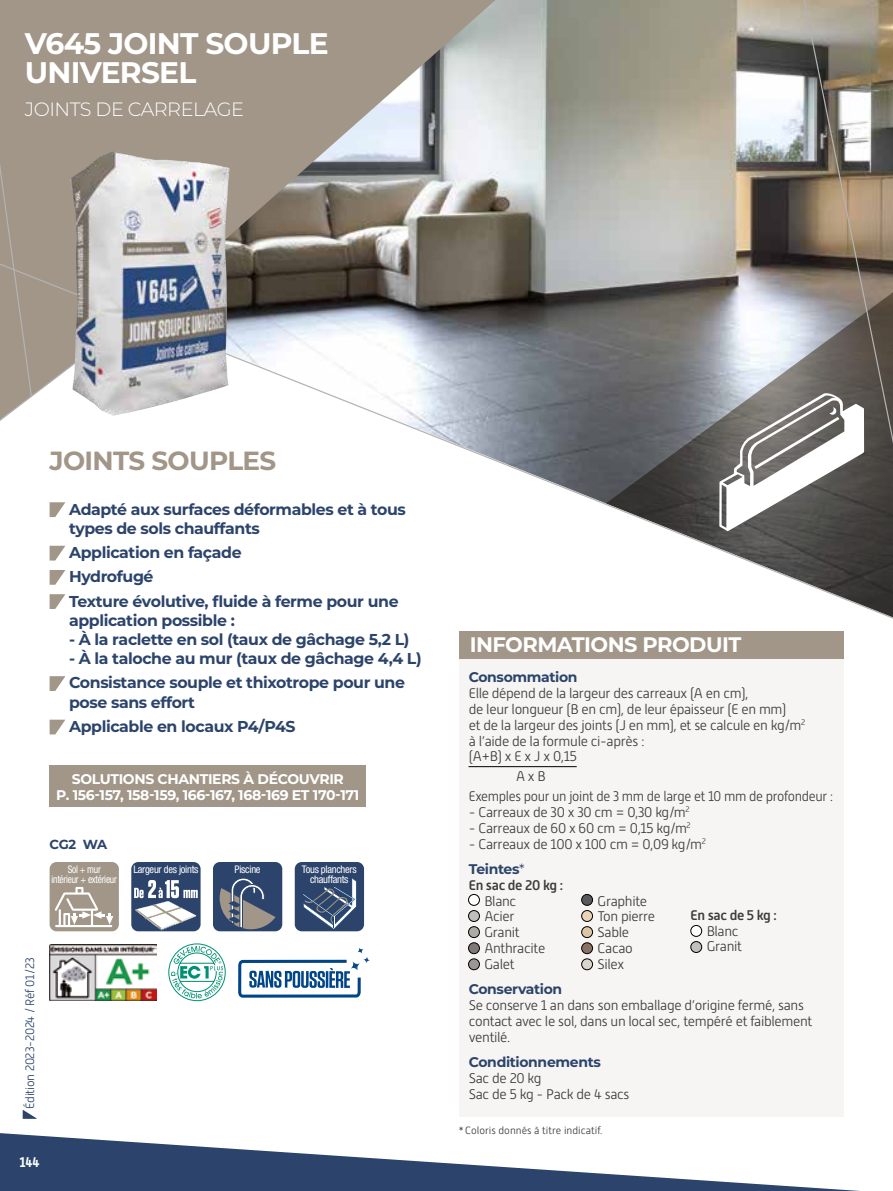
<style>
.page{position:relative;width:893px;height:1191px;background:#fff}
.page>*{position:absolute;margin:0;border:0;box-sizing:border-box;transform-origin:0 0}
.t1{font:700 29.75px/29.8px "Montserrat";letter-spacing:-.025em;color:#fff}
.t2{font:700 26.25px "Montserrat";letter-spacing:-.025em;color:#a19688}
.t3{font:700 21px "Montserrat";letter-spacing:-.025em;color:#fff}
.t4{font:300 19.25px "Montserrat";letter-spacing:-.025em;color:#fff}
.t5{font:700 15.75px/24.2px "Montserrat";letter-spacing:-.025em;color:#2c446b}
.t6{font:300 14px/15.8px "Alwyn New";letter-spacing:-.025em;color:#3c3c3b}
.t7{font:700 14px/15.8px "Montserrat";letter-spacing:-.025em;color:#fff;text-align:center}
.t8{font:700 14px "Montserrat";letter-spacing:-.025em;color:#2c446b}
.t9{font:500 14px "Alwyn New";letter-spacing:-.025em;color:#3c3c3b}
.t10{font:700 14px "Alwyn New";color:#fff;scale:.9 1}
.t11{font:700 13.12px "Montserrat";color:#2c446b}
.t12{font:300 12.25px "Alwyn New";letter-spacing:-.025em;color:#2c446b}
.t13{font:condensed 10.5px/10.5px "Helvetica Neue";letter-spacing:-.025em;color:#fff;text-align:center}
.t14{font:300 10.5px "Alwyn New";color:#3c3c3b}
.t15{font:condensed 10.5px "Helvetica Neue";letter-spacing:-.025em;color:#fff;scale:.9 1}
.s1{font-weight:400}
</style>
<div class="page">
<svg style="left:23px;top:1110px;width:13px;height:8px"></svg>
<svg style="left:0;top:1133px;width:860px;height:58px"></svg>
<div style="left:33px;top:0;width:104px;height:253px;background:#a19688"></div>
<img style="left:137px;top:0;width:582px;height:253px">
<div style="left:0;top:0;width:33px;height:253px;background:#a19688"></div>
<svg style="left:0;top:253px;width:893px;height:366px"></svg>
<svg style="left:50px;top:502px;width:15px;height:15px"></svg>
<svg style="left:50px;top:546px;width:15px;height:14px"></svg>
<svg style="left:50px;top:570px;width:15px;height:15px"></svg>
<svg style="left:50px;top:594px;width:15px;height:15px"></svg>
<svg style="left:50px;top:676px;width:15px;height:15px"></svg>
<svg style="left:50px;top:719px;width:15px;height:15px"></svg>
<svg style="left:719px;top:0;width:174px;height:531px;background:#948f88"></svg>
<div style="left:459px;top:631px;width:384px;height:485px;background:#f7f5f3"></div>
<div style="left:459px;top:631px;width:384px;height:28px;background:#a19688"></div>
<div style="left:691px;top:925px;width:11px;height:11px;background:#fff;border-radius:50%"></div>
<div style="left:691px;top:925px;width:11px;height:11px;border:1px solid #000;border-radius:50%"></div>
<div style="left:691px;top:941px;width:11px;height:11px;background:#bfbfbf;border-radius:50%"></div>
<div style="left:691px;top:941px;width:11px;height:11px;border:1px solid #000;border-radius:50%"></div>
<div style="left:469px;top:894px;width:10px;height:11px;background:#fff;border-radius:50%"></div>
<div style="left:468px;top:894px;width:12px;height:11px;border:1px solid #000;border-radius:50%"></div>
<div style="left:469px;top:910px;width:10px;height:11px;background:#bfbfbf;border-radius:50%"></div>
<div style="left:468px;top:910px;width:12px;height:11px;border:1px solid #000;border-radius:50%"></div>
<div style="left:469px;top:926px;width:10px;height:11px;background:#adaba5;border-radius:50%"></div>
<div style="left:468px;top:926px;width:12px;height:11px;border:1px solid #000;border-radius:50%"></div>
<div style="left:469px;top:942px;width:10px;height:11px;background:#7f7877;border-radius:50%"></div>
<div style="left:468px;top:942px;width:12px;height:12px;border:1px solid #000;border-radius:50%"></div>
<div style="left:469px;top:958px;width:10px;height:11px;background:#9c9794;border-radius:50%"></div>
<div style="left:468px;top:958px;width:12px;height:12px;border:1px solid #000;border-radius:50%"></div>
<div style="left:582px;top:894px;width:11px;height:11px;background:#59595c;border-radius:50%"></div>
<div style="left:581px;top:894px;width:12px;height:11px;border:1px solid #000;border-radius:50%"></div>
<div style="left:582px;top:910px;width:11px;height:11px;background:#ead4b7;border-radius:50%"></div>
<div style="left:581px;top:910px;width:12px;height:11px;border:1px solid #000;border-radius:50%"></div>
<div style="left:582px;top:926px;width:11px;height:11px;background:#dbc6a6;border-radius:50%"></div>
<div style="left:581px;top:926px;width:12px;height:11px;border:1px solid #000;border-radius:50%"></div>
<div style="left:582px;top:942px;width:11px;height:11px;background:#877263;border-radius:50%"></div>
<div style="left:581px;top:942px;width:12px;height:12px;border:1px solid #000;border-radius:50%"></div>
<div style="left:582px;top:958px;width:11px;height:11px;background:#d9d6cd;border-radius:50%"></div>
<div style="left:581px;top:958px;width:12px;height:12px;border:1px solid #000;border-radius:50%"></div>
<hr style="left:469px;top:766px;width:108px;height:1px;background:#000">
<img style="left:70px;top:152px;width:160px;height:263px">
<div style="left:213px;top:862px;width:69px;height:69px;background:#2c446b;border-radius:7px"></div>
<svg style="left:220px;top:878px;width:56px;height:51px"></svg>
<div style="left:295px;top:862px;width:69px;height:69px;background:#2c446b;border-radius:7px"></div>
<svg style="left:303px;top:878px;width:53px;height:51px"></svg>
<div style="left:131px;top:862px;width:70px;height:69px;background:#2c446b;border-radius:7px"></div>
<svg style="left:134px;top:880px;width:64px;height:50px"></svg>
<div style="left:50px;top:862px;width:69px;height:69px;background:#a19688;border-radius:7px"></div>
<svg style="left:55px;top:887px;width:58px;height:40px"></svg>
<img style="left:50px;top:944px;width:106px;height:56px">
<svg style="left:169px;top:943px;width:57px;height:58px"></svg>
<svg style="left:238px;top:948px;width:132px;height:49px"></svg>
<div style="left:50px;top:765px;width:316px;height:41px;background:#a19688"></div>
<h1 class="t1" style="left:25px;top:27px;width:305px">V645 JOINT SOUPLE<br>UNIVERSEL</h1>
<h3 class="t4" style="left:25px;top:96px;width:221px">JOINTS DE CARRELAGE</h3>
<h2 class="t2" style="left:50px;top:441px;width:228px">JOINTS SOUPLES</h2>
<p class="t5" style="left:69px;top:498px;width:338px;line-height:19.2px">Adapté aux surfaces déformables et à tous types de sols chauffants</p>
<p class="t5" style="left:69px;top:539px;width:331px">Application en façade<br>Hydrofugé<br>Texture évolutive, fluide à ferme pour une</p>
<p class="t5" style="left:69px;top:607px;width:167px">application possible :</p>
<p class="t5" style="left:69px;top:626px;width:342px">- À la raclette en sol (taux de gâchage 5,2 L)</p>
<p class="t5" style="left:69px;top:646px;width:354px">- À la taloche au mur (taux de gâchage 4,4 L)<br>Consistance souple et thixotrope pour une</p>
<p class="t5" style="left:69px;top:689px;width:228px">pose sans effort<br>Applicable en locaux P4/P4S</p>
<p class="t7" style="left:56px;top:770px;width:305px">SOLUTIONS CHANTIERS À DÉCOUVRIR<br>P. 156-157, 158-159, 166-167, 168-169 ET 170-171</p>
<p class="t11" style="left:50px;top:835px;width:59px">CG2 WA</p>
<p class="t15" style="left:68px;top:863px;width:38px">Sol + mur</p>
<p class="t13" style="left:133px;top:863px;width:67px">Largeur des joints</p>
<p class="t15" style="left:52px;top:873px;width:74px">intérieur + extérieur</p>
<p class="t13" style="left:235px;top:863px;width:28px">Piscine</p>
<p class="t13" style="left:302px;top:863px;width:56px">Tous planchers chauffants</p>
<p class="t12" style="left:23px;top:1108px;width:153px;rotate:-90deg">Édition 2023-2024 / Réf 01/23</p>
<p class="t10" style="left:20px;top:1153px;width:24px">144</p>
<h3 class="t3" style="left:470px;top:629px;width:273px">INFORMATIONS PRODUIT</h3>
<p class="t8" style="left:469px;top:667px;width:110px">Consommation</p>
<p class="t6" style="left:469px;top:685px;width:338px">Elle dépend de la largeur des carreaux (A en cm),<br>de leur longueur (B en cm), de leur épaisseur (E en mm)<br>et de la largeur des joints (J en mm), et se calcule en kg/m<sup>2 </sup>à l’aide de la formule ci-après :<br>(A+B) x E x J x 0,15</p>
<p class="t6" style="left:469px;top:765px;width:366px;line-height:20.7px;text-indent:47px">A x B<br>Exemples pour un joint de 3 mm de large et 10 mm de profondeur :</p>
<p class="t6" style="left:469px;top:804px;width:222px">- Carreaux de 30 x 30 cm = 0,30 kg/m<sup>2</sup></p>
<p class="t6" style="left:469px;top:820px;width:224px">- Carreaux de 60 x 60 cm = 0,15 kg/m<sup>2</sup></p>
<p class="t6" style="left:469px;top:836px;width:239px">- Carreaux de 100 x 100 cm = 0,09 kg/m<sup>2</sup></p>
<p class="t8" style="left:469px;top:859px;width:57px">Teintes<span class="s1">*</span></p>
<p class="t9" style="left:469px;top:877px;width:96px">En sac de 20 kg :</p>
<p class="t6" style="left:484px;top:893px;width:33px">Blanc</p>
<p class="t6" style="left:597px;top:893px;width:51px">Graphite</p>
<p class="t6" style="left:484px;top:908px;width:32px">Acier</p>
<p class="t6" style="left:597px;top:908px;width:59px">Ton pierre</p>
<p class="t6" style="left:484px;top:924px;width:37px">Granit</p>
<p class="t6" style="left:597px;top:924px;width:33px">Sable</p>
<p class="t6" style="left:484px;top:940px;width:62px">Anthracite</p>
<p class="t6" style="left:597px;top:940px;width:37px">Cacao</p>
<p class="t6" style="left:484px;top:956px;width:32px">Galet</p>
<p class="t6" style="left:597px;top:956px;width:28px">Silex</p>
<p class="t8" style="left:469px;top:979px;width:95px">Conservation</p>
<p class="t6" style="left:469px;top:997px;width:345px">Se conserve 1 an dans son emballage d’origine fermé, sans contact avec le sol, dans un local sec, tempéré et faiblement ventilé.</p>
<p class="t8" style="left:469px;top:1052px;width:134px">Conditionnements</p>
<p class="t6" style="left:469px;top:1070px;width:162px">Sac de 20 kg<br>Sac de 5 kg - Pack de 4 sacs</p>
<p class="t9" style="left:691px;top:907px;width:88px">En sac de 5 kg :</p>
<p class="t6" style="left:707px;top:923px;width:37px">Blanc<br>Granit</p>
<p class="t14" style="left:459px;top:1124px;width:145px">*Coloris donnés à titre indicatif.</p>
</div>
